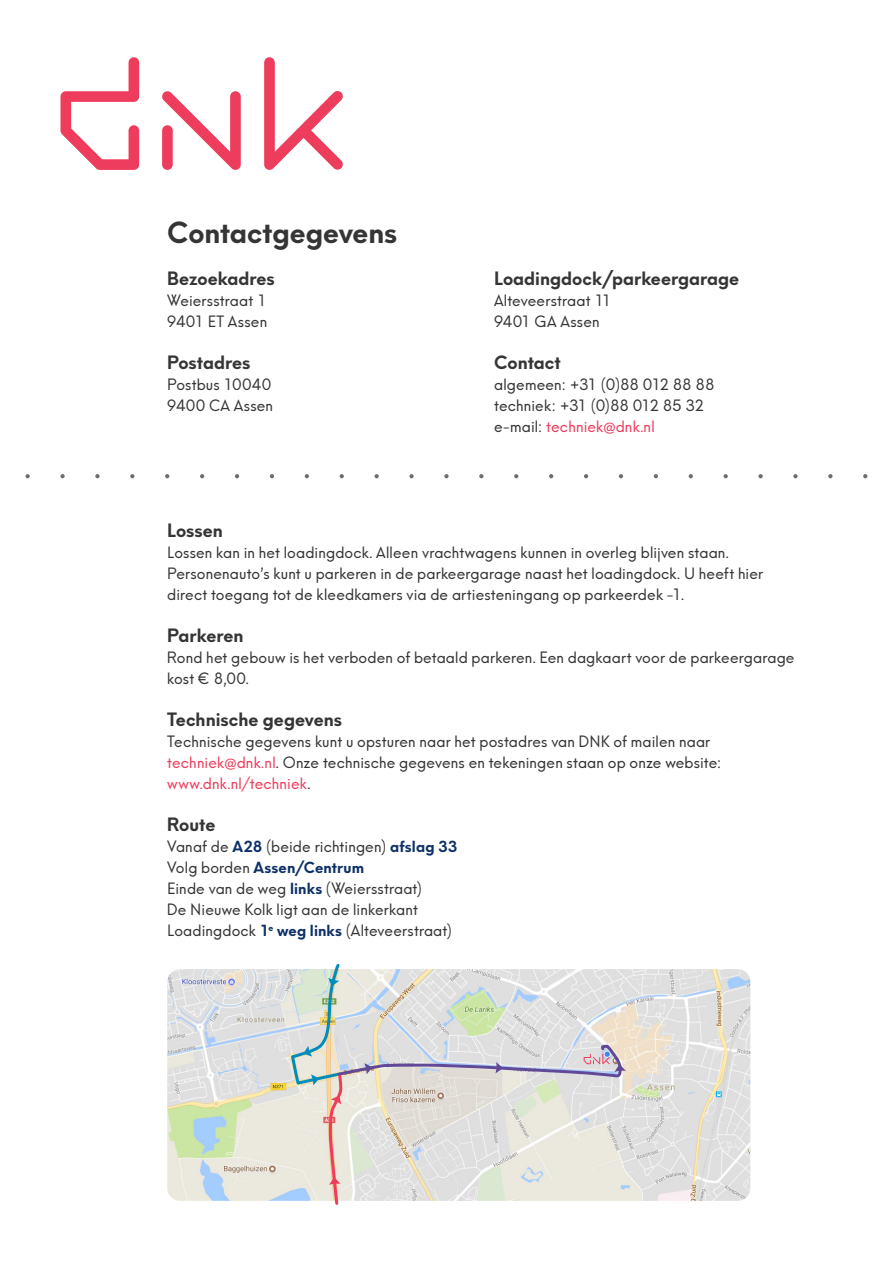
<style>
.page{position:relative;width:893px;height:1263px;background:#fff}
.page>*{position:absolute;margin:0;border:0;box-sizing:border-box;transform-origin:0 0}
.quote{font:700 28.5px "Neue Hans Kendrick";letter-spacing:-.005em;color:#363536}
.tussenkop{font:700 18px "Neue Hans Kendrick";color:#363536}
.platte_tekst{font:15px/21px "Neue Hans Kendrick";letter-spacing:.01em;color:#363536}
.platte_tekst-2{font:700 15px "Neue Hans Kendrick";letter-spacing:.01em;color:#0d3166}
.platte_tekst-3{font:15px "Neue Hans Kendrick";letter-spacing:.01em;color:#ee3c5c}
.s1{color:#363536}
.s2{color:#ee3c5c}
.s3{font-weight:700;color:#0d3166}
.s4{font-weight:400;color:#363536}
</style>
<div class="page">
<img style="left:167px;top:969px;width:583px;height:232px">
<svg style="left:60px;top:57px;width:79px;height:113px"></svg>
<svg style="left:264px;top:57px;width:79px;height:113px"></svg>
<svg style="left:162px;top:91px;width:79px;height:79px"></svg>
<svg style="left:863px;top:474px;width:4px;height:4px"></svg>
<svg style="left:828px;top:474px;width:4px;height:4px"></svg>
<svg style="left:793px;top:474px;width:5px;height:4px"></svg>
<svg style="left:758px;top:474px;width:5px;height:4px"></svg>
<svg style="left:724px;top:474px;width:4px;height:4px"></svg>
<svg style="left:689px;top:474px;width:4px;height:4px"></svg>
<svg style="left:654px;top:474px;width:4px;height:4px"></svg>
<svg style="left:619px;top:474px;width:4px;height:4px"></svg>
<svg style="left:584px;top:474px;width:4px;height:4px"></svg>
<svg style="left:549px;top:474px;width:4px;height:4px"></svg>
<svg style="left:514px;top:474px;width:4px;height:4px"></svg>
<svg style="left:479px;top:474px;width:4px;height:4px"></svg>
<svg style="left:444px;top:474px;width:5px;height:4px"></svg>
<svg style="left:409px;top:474px;width:5px;height:4px"></svg>
<svg style="left:375px;top:474px;width:4px;height:4px"></svg>
<svg style="left:340px;top:474px;width:4px;height:4px"></svg>
<svg style="left:305px;top:474px;width:4px;height:4px"></svg>
<svg style="left:270px;top:474px;width:4px;height:4px"></svg>
<svg style="left:235px;top:474px;width:4px;height:4px"></svg>
<svg style="left:200px;top:474px;width:4px;height:4px"></svg>
<svg style="left:165px;top:474px;width:4px;height:4px"></svg>
<svg style="left:130px;top:474px;width:4px;height:4px"></svg>
<svg style="left:95px;top:474px;width:5px;height:4px"></svg>
<svg style="left:60px;top:474px;width:5px;height:4px"></svg>
<svg style="left:26px;top:474px;width:4px;height:4px"></svg>
<svg style="left:289px;top:964px;width:337px;height:241px;background:#e0dfda"></svg>
<p class="quote" style="left:167px;top:206px;width:231px">Contactgegevens</p>
<p class="tussenkop" style="left:167px;top:262px;width:109px">Bezoekadres</p>
<p class="platte_tekst" style="left:167px;top:288px;width:101px">Weiersstraat 1</p>
<p class="platte_tekst" style="left:167px;top:309px;width:102px">9401 ET Assen</p>
<p class="tussenkop" style="left:167px;top:346px;width:85px">Postadres</p>
<p class="platte_tekst" style="left:167px;top:372px;width:106px">Postbus 10040</p>
<p class="platte_tekst" style="left:167px;top:393px;width:107px">9400 CA Assen</p>
<p class="tussenkop" style="left:494px;top:262px;width:247px">Loadingdock/parkeergarage</p>
<p class="platte_tekst" style="left:494px;top:288px;width:119px">Alteveerstraat 11</p>
<p class="platte_tekst" style="left:494px;top:309px;width:107px">9401 GA Assen</p>
<p class="tussenkop" style="left:494px;top:346px;width:68px">Contact</p>
<p class="platte_tekst" style="left:494px;top:372px;width:222px">algemeen: +31 (0)88 012 88 88</p>
<p class="platte_tekst" style="left:494px;top:393px;width:212px">techniek: +31 (0)88 012 85 32</p>
<p class="platte_tekst-3" style="left:494px;top:413px;width:162px"><span class="s1">e-mail:</span> techniek@dnk.nl</p>
<p class="tussenkop" style="left:167px;top:514px;width:57px">Lossen</p>
<p class="platte_tekst" style="left:167px;top:540px;width:597px">Lossen kan in het loadingdock. Alleen vrachtwagens kunnen in overleg blijven staan.<br>Personenauto’s kunt u parkeren in de parkeergarage naast het loadingdock. U heeft hier direct toegang tot de kleedkamers via de artiesteningang op parkeerdek -1.</p>
<p class="tussenkop" style="left:167px;top:619px;width:78px">Parkeren</p>
<p class="platte_tekst" style="left:167px;top:645px;width:629px">Rond het gebouw is het verboden of betaald parkeren. Een dagkaart voor de parkeergarage kost € 8,00.</p>
<p class="tussenkop" style="left:167px;top:703px;width:176px">Technische gegevens</p>
<p class="platte_tekst" style="left:167px;top:729px;width:556px">Technische gegevens kunt u opsturen naar het postadres van DNK of mailen naar <span class="s2">techniek@dnk.nl</span>. Onze technische gegevens en tekeningen staan op onze website: <span class="s2">www.dnk.nl/techniek</span>.</p>
<p class="tussenkop" style="left:167px;top:808px;width:50px">Route</p>
<p class="platte_tekst" style="left:167px;top:834px;width:292px">Vanaf de <span class="s3">A28</span> (beide richtingen) <span class="s3">afslag 33</span></p>
<p class="platte_tekst-2" style="left:167px;top:854px;width:198px"><span class="s4">Volg borden</span> Assen/Centrum</p>
<p class="platte_tekst" style="left:167px;top:876px;width:256px">Einde van de weg <span class="s3">links</span> (Weiersstraat)</p>
<p class="platte_tekst" style="left:167px;top:897px;width:252px">De Nieuwe Kolk ligt aan de linkerkant</p>
<p class="platte_tekst" style="left:167px;top:918px;width:286px">Loadingdock <span class="s3">1</span><sup>e</sup> <span class="s3">weg links</span> (Alteveerstraat)</p>
</div>
